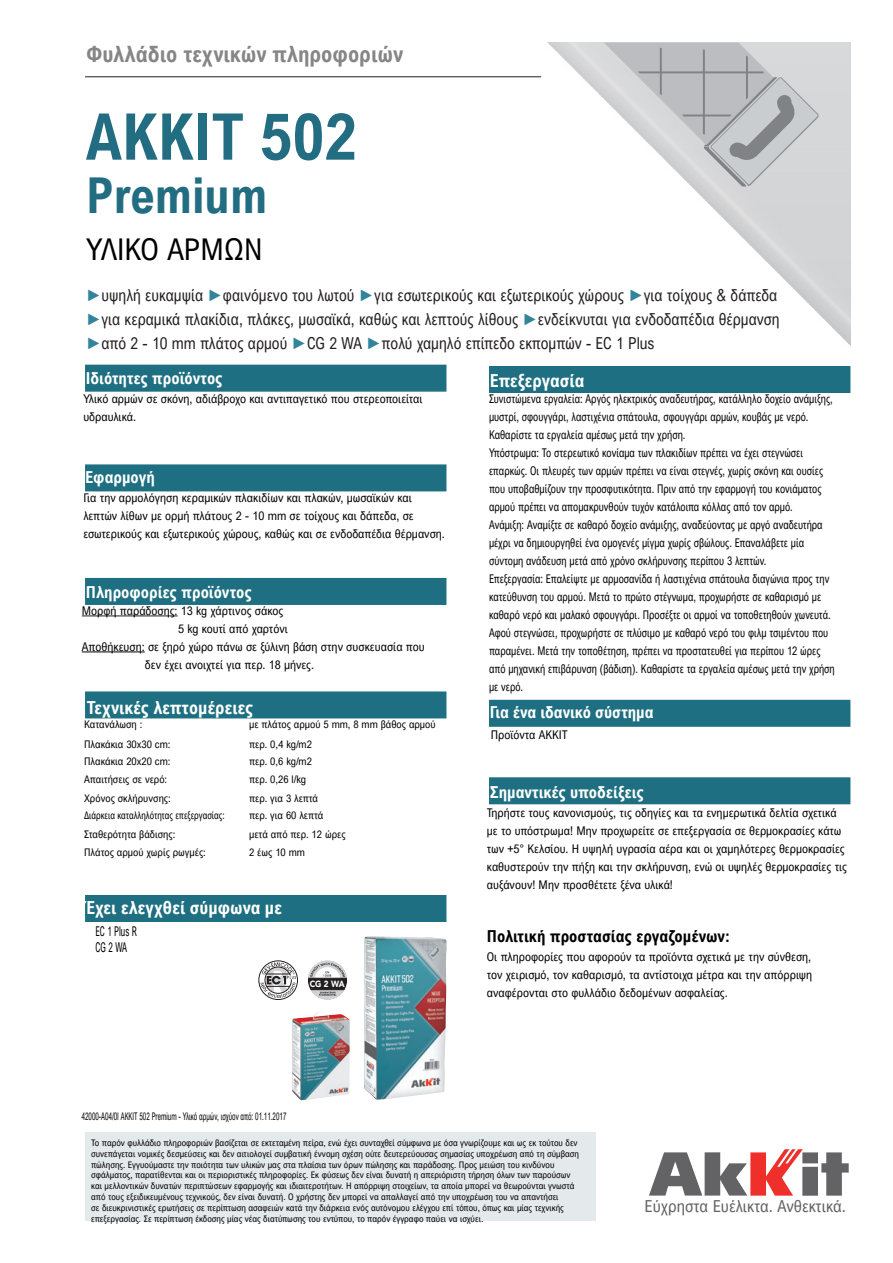
<style>
.page{position:relative;width:893px;height:1263px;background:#fff}
.page>*{position:absolute;margin:0;border:0;box-sizing:border-box;transform-origin:0 0}
.Body_text__3{font:700 64.5px "Arial Nova Cond";color:#226d81}
.Body_text__3-2{font:700 49.5px "Arial Nova Cond";color:#226d81}
.Body_text__3-3{font:30px "Arial Nova Cond";color:#000}
.Body_text__3-4{font:700 22.5px "Arial Nova Cond";color:#878686}
.t1{font:700 18px "Arial Nova Cond";color:#fff}
.Heading__4{font:16.5px/23.7px "Arial Nova Cond";color:#231f20;scale:.94 1}
.Heading__4-2{font:700 16.5px "Arial Nova Cond";color:#fff}
.Heading__4-3{font:700 16.5px "Arial Nova Cond";color:#000}
.Body_text__2{font:16.5px "Arial Nova Cond";color:#646363}
.t2{font:13.5px "Arial Nova Cond";letter-spacing:-.005em;color:#000;scale:.66 1}
.Body_text__7{font:12px/18px "Arial Nova Cond";color:#000;scale:.86 1}
.Body_text__7-2{font:12px/18px "Arial Nova Cond";color:#000}
.Body_text__2-2{font:10.5px "Arial Nova Cond";color:#000}
.Body_text__2-3{font:10.5px "Arial Nova Cond";color:#000;scale:.66 1}
.Body_text__2-4{font:10.5px "Arial Nova Cond";color:#000;scale:.84 1}
.t3{font:9px/10.8px "Arial Nova Cond";color:#000}
.t4{font:900 9px "Avenir";color:#fff;scale:.9 1}
.s1{font-family:"Arial";color:#31849b}
</style>
<div class="page">
<div style="left:85px;top:365px;width:361px;height:27px;background:#1e6f81"></div>
<div style="left:85px;top:464px;width:361px;height:27px;background:#1e6f81"></div>
<div style="left:85px;top:578px;width:361px;height:27px;background:#1e6f81"></div>
<div style="left:85px;top:691px;width:361px;height:27px;background:#1e6f81"></div>
<div style="left:85px;top:895px;width:361px;height:27px;background:#1e6f81"></div>
<div style="left:489px;top:366px;width:361px;height:27px;background:#1e6f81"></div>
<div style="left:489px;top:700px;width:361px;height:27px;background:#1e6f81"></div>
<div style="left:489px;top:777px;width:361px;height:27px;background:#1e6f81"></div>
<div style="left:85px;top:1131px;width:510px;height:89px;background:#e4e9ec"></div>
<img style="left:541px;top:43px;width:309px;height:302px">
<svg style="left:649px;top:1149px;width:200px;height:47px"></svg>
<hr style="left:85px;top:77px;width:456px;height:1px;background:#231f20">
<svg style="left:558px;top:43px;width:261px;height:144px"></svg>
<img style="left:364px;top:936px;width:83px;height:163px">
<img style="left:292px;top:1012px;width:58px;height:88px">
<svg style="left:309px;top:962px;width:37px;height:36px"></svg>
<div style="left:305px;top:958px;width:45px;height:44px;border:3px solid #fff;border-radius:50%"></div>
<div style="left:256px;top:958px;width:45px;height:44px;border:3px solid #fff;border-radius:50%"></div>
<svg style="left:259px;top:961px;width:39px;height:39px"></svg>
<hr style="left:82px;top:616px;width:96px;height:1px;background:#231f20">
<hr style="left:82px;top:652px;width:63px;height:1px;background:#000">
<p class="Body_text__3-4" style="left:86px;top:40px;width:319px">Φυλλάδιο τεχνικών πληροφοριών</p>
<p class="Body_text__3" style="left:86px;top:96px;width:272px">AKKIT 502</p>
<p class="Body_text__3-2" style="left:86px;top:165px;width:183px">Premium</p>
<p class="Body_text__3-3" style="left:86px;top:231px;width:178px">ΥΛΙΚΟ ΑΡΜΩΝ</p>
<p class="Heading__4" style="left:86px;top:283px;width:739px"><span class="s1">►</span>υψηλή ευκαμψία <span class="s1">►</span>φαινόμενο του λωτού <span class="s1">►</span>για εσωτερικούς και εξωτερικούς χώρους <span class="s1">►</span>για τοίχους &amp; δάπεδα <span class="s1">►</span>για κεραμικά πλακίδια, πλάκες, μωσαϊκά, καθώς και λεπτούς λίθους <span class="s1">►</span>ενδείκνυται για ενδοδαπέδια θέρμανση</p>
<p class="Heading__4" style="left:86px;top:331px;width:606px"><span class="s1">►</span>από 2 - 10 mm πλάτος αρμού <span class="s1">►</span>CG 2 WA <span class="s1">►</span>πολύ χαμηλό επίπεδο εκπομπών - EC 1 Plus</p>
<p class="Heading__4-2" style="left:86px;top:368px;width:138px">Ιδιότητες προϊόντος</p>
<p class="t1" style="left:490px;top:369px;width:96px">Επεξεργασία</p>
<p class="Body_text__7-2" style="left:83px;top:389px;width:341px">Υλικό αρμών σε σκόνη, αδιάβροχο και αντιπαγετικό που στερεοποιείται υδραυλικά.</p>
<p class="Heading__4-2" style="left:85px;top:467px;width:71px">Εφαρμογή</p>
<p class="Body_text__7-2" style="left:83px;top:489px;width:363px">Για την αρμολόγηση κεραμικών πλακιδίων και πλακών, μωσαϊκών και λεπτών λίθων με ορμή πλάτους 2 - 10 mm σε τοίχους και δάπεδα, σε εσωτερικούς και εξωτερικούς χώρους, καθώς και σε ενδοδαπέδια θέρμανση.</p>
<p class="Heading__4-2" style="left:86px;top:582px;width:168px">Πληροφορίες προϊόντος</p>
<p class="Body_text__7-2" style="left:178px;top:601px;width:111px;text-indent:-96px">Μορφή παράδοσης: 13 kg χάρτινος σάκος<br>5 kg κουτί από χαρτόνι</p>
<p class="Body_text__7-2" style="left:145px;top:637px;width:281px;text-indent:-63px">Αποθήκευση: σε ξηρό χώρο πάνω σε ξύλινη βάση στην συσκευασία που δεν έχει ανοιχτεί για περ. 18 μήνες.</p>
<p class="t1" style="left:87px;top:696px;width:168px">Τεχνικές λεπτομέρειες</p>
<p class="Body_text__2-2" style="left:84px;top:718px;width:60px">Κατανάλωση :</p>
<p class="Body_text__2-2" style="left:249px;top:718px;width:188px">με πλάτος αρμού 5 mm, 8 mm βάθος αρμού</p>
<p class="Body_text__2-2" style="left:84px;top:737px;width:88px">Πλακάκια 30x30 cm:</p>
<p class="Body_text__2-2" style="left:249px;top:737px;width:64px">περ. 0,4 kg/m2</p>
<p class="Body_text__2-2" style="left:84px;top:755px;width:88px">Πλακάκια 20x20 cm:</p>
<p class="Body_text__2-2" style="left:249px;top:755px;width:64px">περ. 0,6 kg/m2</p>
<p class="Body_text__2-2" style="left:84px;top:773px;width:85px">Απαιτήσεις σε νερό:</p>
<p class="Body_text__2-2" style="left:249px;top:773px;width:58px">περ. 0,26 l/kg</p>
<p class="Body_text__2-2" style="left:84px;top:791px;width:88px">Χρόνος σκλήρυνσης:</p>
<p class="Body_text__2-2" style="left:249px;top:791px;width:70px">περ. για 3 λεπτά</p>
<p class="Body_text__2-4" style="left:84px;top:808px;width:169px">Διάρκεια καταλληλότητας επεξεργασίας:</p>
<p class="Body_text__2-2" style="left:249px;top:808px;width:76px">περ. για 60 λεπτά</p>
<p class="Body_text__2-2" style="left:84px;top:827px;width:93px">Σταθερότητα βάδισης:</p>
<p class="Body_text__2-2" style="left:249px;top:827px;width:98px">μετά από περ. 12 ώρες</p>
<p class="Body_text__2-2" style="left:84px;top:845px;width:123px">Πλάτος αρμού χωρίς ρωγμές:</p>
<p class="Body_text__2-2" style="left:249px;top:845px;width:57px">2 έως 10 mm</p>
<p class="t1" style="left:84px;top:896px;width:199px">Έχει ελεγχθεί σύμφωνα με</p>
<p class="t2" style="left:96px;top:922px;width:64px">EC 1 Plus R</p>
<p class="t2" style="left:96px;top:939px;width:49px">CG 2 WA</p>
<p class="t4" style="left:310px;top:978px;width:40px">CG 2 WA</p>
<p class="Body_text__7" style="left:489px;top:389px;width:401px">Συνιστώμενα εργαλεία: Αργός ηλεκτρικός αναδευτήρας, κατάλληλο δοχείο ανάμιξης, μυστρί, σφουγγάρι, λαστιχένια σπάτουλα, σφουγγάρι αρμών, κουβάς με νερό.<br>Καθαρίστε τα εργαλεία αμέσως μετά την χρήση.</p>
<p class="Body_text__7" style="left:489px;top:443px;width:390px">Υπόστρωμα: Το στερεωτικό κονίαμα των πλακιδίων πρέπει να έχει στεγνώσει επαρκώς. Οι πλευρές των αρμών πρέπει να είναι στεγνές, χωρίς σκόνη και ουσίες που υποβαθμίζουν την προσφυτικότητα. Πριν από την εφαρμογή του κονιάματος αρμού πρέπει να απομακρυνθούν τυχόν κατάλοιπα κόλλας από τον αρμό.</p>
<p class="Body_text__7" style="left:489px;top:515px;width:389px">Ανάμιξη: Αναμίξτε σε καθαρό δοχείο ανάμιξης, αναδεύοντας με αργό αναδευτήρα μέχρι να δημιουργηθεί ένα ομογενές μίγμα χωρίς σβώλους. Επαναλάβετε μία σύντομη ανάδευση μετά από χρόνο σκλήρυνσης περίπου 3 λεπτών.</p>
<p class="Body_text__7" style="left:489px;top:569px;width:404px">Επεξεργασία: Επαλείψτε με αρμοσανίδα ή λαστιχένια σπάτουλα διαγώνια προς την κατεύθυνση του αρμού. Μετά το πρώτο στέγνωμα, προχωρήστε σε καθαρισμό με καθαρό νερό και μαλακό σφουγγάρι. Προσέξτε οι αρμοί να τοποθετηθούν χωνευτά.<br>Αφού στεγνώσει, προχωρήστε σε πλύσιμο με καθαρό νερό του φιλμ τσιμέντου που παραμένει. Μετά την τοποθέτηση, πρέπει να προστατευθεί για περίπου 12 ώρες από μηχανική επιβάρυνση (βάδιση). Καθαρίστε τα εργαλεία αμέσως μετά την χρήση με νερό.</p>
<p class="Heading__4-2" style="left:490px;top:702px;width:165px">Για ένα ιδανικό σύστημα</p>
<p class="Body_text__7-2" style="left:491px;top:725px;width:79px">Προϊόντα AKKIT</p>
<p class="Heading__4-2" style="left:490px;top:781px;width:155px">Σημαντικές υποδείξεις</p>
<p class="Body_text__7-2" style="left:487px;top:804px;width:362px">Τηρήστε τους κανονισμούς, τις οδηγίες και τα ενημερωτικά δελτία σχετικά με το υπόστρωμα! Μην προχωρείτε σε επεξεργασία σε θερμοκρασίες κάτω των +5° Κελσίου. Η υψηλή υγρασία αέρα και οι χαμηλότερες θερμοκρασίες καθυστερούν την πήξη και την σκλήρυνση, ενώ οι υψηλές θερμοκρασίες τις αυξάνουν! Μην προσθέτετε ξένα υλικά!</p>
<p class="Heading__4-3" style="left:487px;top:925px;width:245px">Πολιτική προστασίας εργαζομένων:</p>
<p class="Body_text__7-2" style="left:487px;top:947px;width:327px;text-align:justify">Οι πληροφορίες που αφορούν τα προϊόντα σχετικά με την σύνθεση, τον χειρισμό, τον καθαρισμό, τα αντίστοιχα μέτρα και την απόρριψη αναφέρονται στο φυλλάδιο δεδομένων ασφαλείας.</p>
<p class="Body_text__2-3" style="left:82px;top:1109px;width:312px">42000-A04/0I AKKIT 502 Premium - Υλικό αρμών, ισχύον από: 01.11.2017</p>
<p class="t3" style="left:91px;top:1137px;width:489px">Το παρόν φυλλάδιο πληροφοριών βασίζεται σε εκτεταμένη πείρα, ενώ έχει συνταχθεί σύμφωνα με όσα γνωρίζουμε και ως εκ τούτου δεν συνεπάγεται νομικές δεσμεύσεις και δεν αιτιολογεί συμβατική έννομη σχέση ούτε δευτερεύουσας σημασίας υποχρέωση από τη σύμβαση πώλησης. Εγγυούμαστε την ποιότητα των υλικών μας στα πλαίσια των όρων πώλησης και παράδοσης. Προς μειώση του κινδύνου σφάλματος, παρατίθενται και οι περιοριστικές πληροφορίες. Εκ φύσεως δεν είναι δυνατή η απεριόριστη τήρηση όλων των παρούσων και μελλοντικών δυνατών περιπτώσεων εφαρμογής και ιδιαιτεροτήτων. Η απόρριψη στοιχείων, τα αποία μπορεί να θεωρούνται γνωστά από τους εξειδικευμένους τεχνικούς, δεν είναι δυνατή. Ο χρήστης δεν μπορεί να απαλλαγεί από την υποχρέωση του να απαντήσει<br>σε διευκρινιστικές ερωτήσεις σε περίπτωση ασαφειών κατά την διάρκεια ενός αυτόνομου ελέγχου επί τόπου, όπως και μίας τεχνικής επεξεργασίας. Σε περίπτωση έκδοσης μίας νέας διατύπωσης του εντύπου, το παρόν έγγραφο παύει να ισχύει.</p>
<p class="Body_text__2" style="left:645px;top:1195px;width:203px">Εύχρηστα Ευέλικτα. Ανθεκτικά.</p>
</div>
